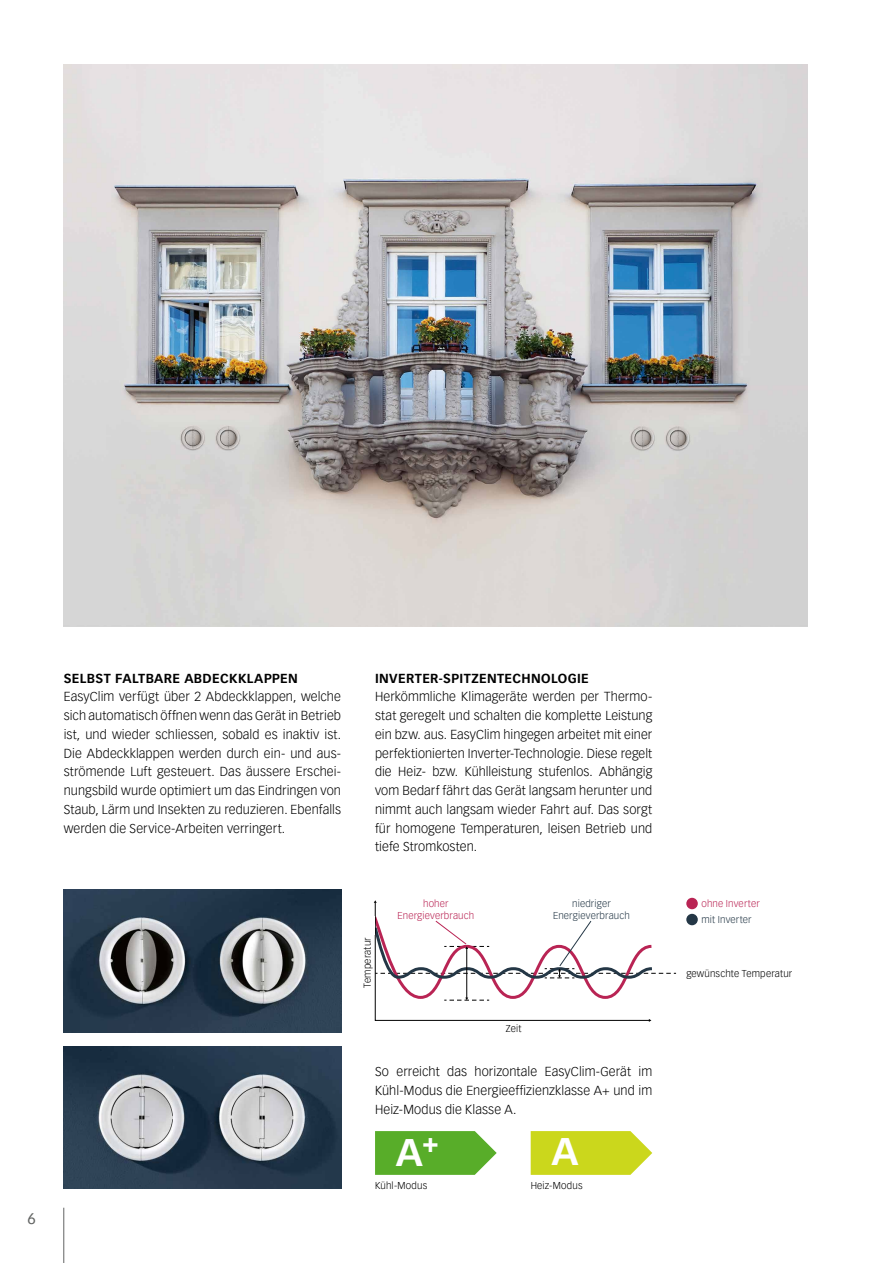
<style>
.page{position:relative;width:893px;height:1263px;background:#fff}
.page>*{position:absolute;margin:0;border:0;box-sizing:border-box;transform-origin:0 0}
.t1{font:700 37.5px "Vectora LT Pro";color:#fff}
.t2{font:15px "Vectora LT Pro";color:#626463}
.t3{font:300 12.75px/18.8px "Vectora LT Pro";letter-spacing:.005em;color:#000;text-align:justify}
.t4{font:700 12.75px "Vectora LT Pro";letter-spacing:.03em;color:#000}
.t5{font:300 9.75px "Vectora LT Pro";letter-spacing:.015em;color:#000}
.t6{font:300 9.75px/11.7px "Vectora LT Pro";letter-spacing:.015em;color:#243746;text-align:center}
.t7{font:300 9.75px/11.7px "Vectora LT Pro";letter-spacing:.015em;color:#b92454;text-align:center}
</style>
<div class="page">
<img style="left:64px;top:889px;width:277px;height:143px">
<img style="left:64px;top:1046px;width:277px;height:143px">
<img style="left:64px;top:65px;width:744px;height:561px">
<svg style="left:375px;top:1131px;width:122px;height:44px;background:#68b43d"></svg>
<svg style="left:531px;top:1131px;width:121px;height:44px;background:#cfda30"></svg>
<div style="left:686px;top:914px;width:12px;height:11px;background:#243746;border-radius:50%"></div>
<div style="left:686px;top:898px;width:12px;height:11px;background:#b92454;border-radius:50%"></div>
<svg style="left:373px;top:900px;width:303px;height:122px"></svg>
<hr style="left:63px;top:1208px;width:1px;height:55px;background:#626463">
<p class="t2" style="left:27px;top:1210px;width:10px">6</p>
<p class="t4" style="left:64px;top:670px;width:236px">SELBST FALTBARE ABDECKKLAPPEN</p>
<p class="t3" style="left:64px;top:687px;width:279px">EasyClim verfügt über 2 Abdeckklappen, welche sich automatisch öffnen wenn das Gerät in Betrieb ist, und wieder schliessen, sobald es inaktiv ist.<br>Die Abdeckklappen werden durch ein- und aus&shy;strömende Luft gesteuert. Das äussere Erschei&shy;nungsbild wurde optimiert um das Eindringen von Staub, Lärm und Insekten zu reduzieren. Ebenfalls werden die Service-Arbeiten verringert.</p>
<p class="t4" style="left:375px;top:670px;width:215px">INVERTER-SPITZENTECHNOLOGIE</p>
<p class="t3" style="left:375px;top:687px;width:279px">Herkömmliche Klimageräte werden per Thermo&shy;stat geregelt und schalten die komplette Leistung ein bzw. aus. EasyClim hingegen arbeitet mit einer perfektionierten Inverter-Technologie. Diese regelt die Heiz- bzw. Kühlleistung stufenlos. Abhängig vom Bedarf fährt das Gerät langsam herunter und nimmt auch langsam wieder Fahrt auf. Das sorgt für homogene Temperaturen, leisen Betrieb und tiefe Stromkosten.</p>
<p class="t5" style="left:361px;top:988px;width:52px;rotate:-90deg">Temperatur</p>
<p class="t7" style="left:397px;top:898px;width:78px">hoher<br>Energieverbrauch</p>
<p class="t6" style="left:553px;top:898px;width:78px">niedriger<br>Energieverbrauch</p>
<p class="t5" style="left:506px;top:1023px;width:17px">Zeit</p>
<p class="t3" style="left:375px;top:1062px;width:279px">So erreicht das horizontale EasyClim-Gerät im Kühl-Modus die Energieeffizienzklasse A+ und im Heiz-Modus die Klasse A.</p>
<h1 class="t1" style="left:396px;top:1129px;width:45px">A<sup>+</sup></h1>
<h1 class="t1" style="left:552px;top:1129px;width:29px">A</h1>
<p class="t5" style="left:375px;top:1180px;width:54px">Kühl-Modus</p>
<p class="t5" style="left:531px;top:1180px;width:53px">Heiz-Modus</p>
<p class="t7" style="left:701px;top:898px;width:60px">ohne Inverter</p>
<p class="t6" style="left:701px;top:914px;width:52px">mit Inverter</p>
<p class="t5" style="left:686px;top:968px;width:108px">gewünschte Temperatur</p>
</div>
